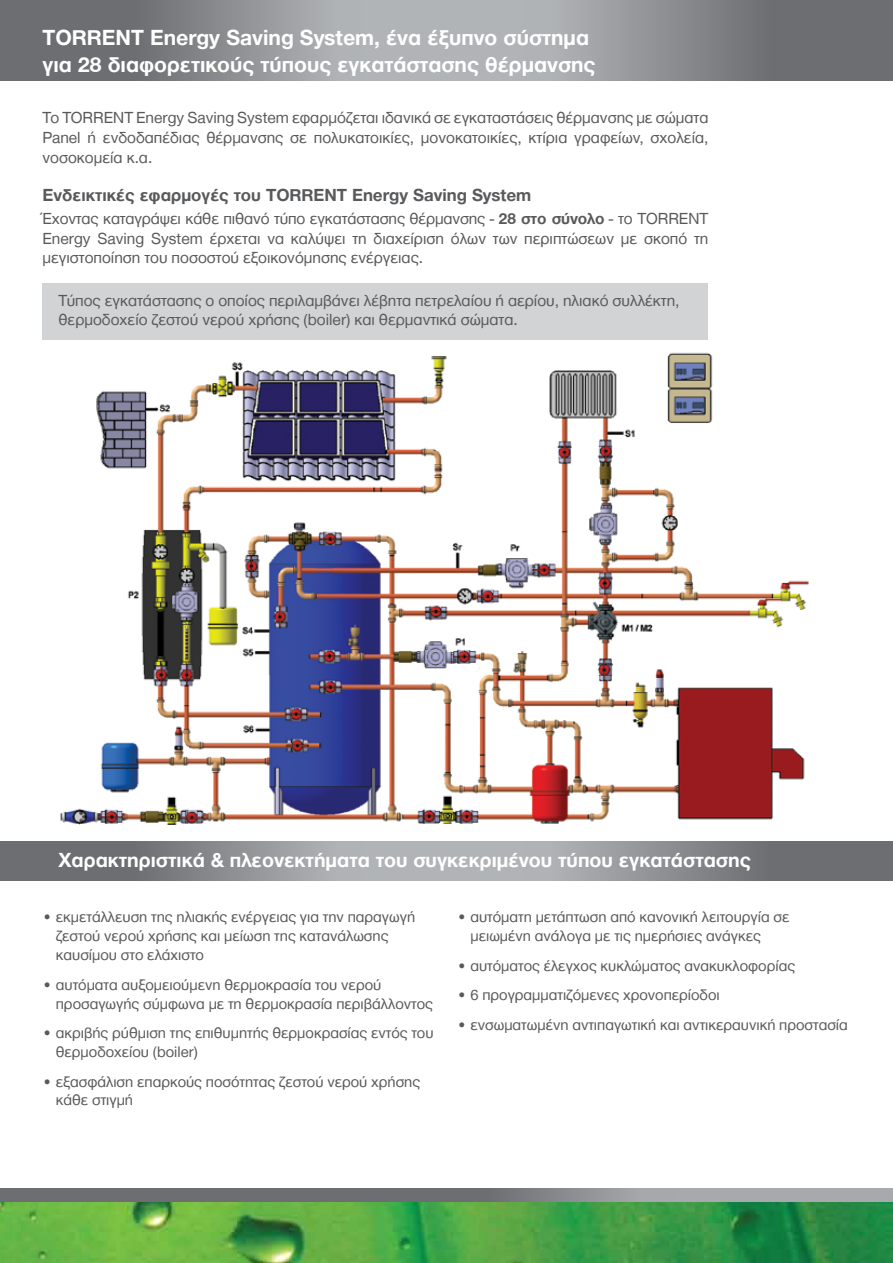
<style>
.page{position:relative;width:893px;height:1263px;background:#fff}
.page>*{position:absolute;margin:0;border:0;box-sizing:border-box;transform-origin:0 0}
.t1{font:700 22.5px/27px "Helvetica Neue Greek";color:#fff}
.t2{font:700 21px "Helvetica Neue Greek";color:#fff}
.t3{font:700 18px "Helvetica Neue Greek";color:#58595b}
.t4{font:16.5px/19.8px "Helvetica Neue Greek";color:#58595b;text-align:justify}
.t5{font:15.75px/18.9px "Helvetica Neue Greek";color:#58595b}
.s1{font-weight:700}
</style>
<div class="page">
<img style="left:0;top:1202px;width:893px;height:61px">
<div style="left:0;top:1188px;width:893px;height:14px;background:#a7a9ac"></div>
<div style="left:0;top:1188px;width:283px;height:14px;background:#6d6e71"></div>
<svg style="left:283px;top:1188px;width:334px;height:14px;background:#76777a"></svg>
<div style="left:2px;top:841px;width:891px;height:39px;background:#b1b4b6"></div>
<svg style="left:0;top:841px;width:309px;height:39px;background:#7d7e81"></svg>
<div style="left:522px;top:841px;width:371px;height:39px;background:linear-gradient(to right,#afb2b4,#5d5d61)"></div>
<hr style="left:0;top:0;width:1px;height:81px;background:#6d6e71">
<div style="left:3px;top:0;width:890px;height:81px;background:#b1b4b6"></div>
<svg style="left:1px;top:0;width:309px;height:81px;background:#7d7e81"></svg>
<div style="left:523px;top:0;width:370px;height:81px;background:linear-gradient(to right,#afb2b4,#5d5e61)"></div>
<img style="left:60px;top:352px;width:749px;height:473px">
<div style="left:43px;top:283px;width:665px;height:57px;background:#d1d3d4"></div>
<h1 class="t1" style="left:43px;top:24px;width:555px">TORRENT Energy Saving System, ένα έξυπνο σύστημα για 28 διαφορετικούς τύπους εγκατάστασης θέρμανσης</h1>
<p class="t4" style="left:43px;top:108px;width:667px">Το TORRENT Energy Saving System εφαρμόζεται ιδανικά σε εγκαταστάσεις θέρμανσης με σώματα Panel ή ενδοδαπέδιας θέρμανσης σε πολυκατοικίες, μονοκατοικίες, κτίρια γραφείων, σχολεία, νοσοκομεία κ.α.</p>
<p class="t3" style="left:43px;top:186px;width:490px">Eνδεικτικές εφαρμογές του TORRENT Energy Saving System</p>
<p class="t4" style="left:43px;top:208px;width:667px">Έχοντας καταγράψει κάθε πιθανό τύπο εγκατάστασης θέρμανσης - <span class="s1">28 στο σύνολο</span> - το TORRENT Energy Saving System έρχεται να καλύψει τη διαχείριση όλων των περιπτώσεων με σκοπό τη μεγιστοποίηση του ποσοστού εξοικονόμησης ενέργειας.</p>
<p class="t4" style="left:58px;top:290px;width:623px">Τύπος εγκατάστασης ο οποίος περιλαμβάνει λέβητα πετρελαίου ή αερίου, ηλιακό συλλέκτη, θερμοδοχείο ζεστού νερού χρήσης (boiler) και θερμαντικά σώματα.</p>
<h2 class="t2" style="left:58px;top:848px;width:694px">Χαρακτηριστικά &amp; πλεονεκτήματα του συγκεκριμένου τύπου εγκατάστασης</h2>
<p class="t5" style="left:56px;top:908px;width:361px;text-indent:-13px">• εκμετάλλευση της ηλιακής ενέργειας για την παραγωγή ζεστού νερού χρήσης και μείωση της κατανάλωσης καυσίμου στο ελάχιστο</p>
<p class="t5" style="left:56px;top:975px;width:379px;text-indent:-13px">• αυτόματα αυξομειούμενη θερμοκρασία του νερού προσαγωγής σύμφωνα με τη θερμοκρασία περιβάλλοντος</p>
<p class="t5" style="left:56px;top:1023px;width:379px;text-indent:-13px">• ακριβής ρύθμιση της επιθυμητής θερμοκρασίας εντός του θερμοδοχείου (boiler)</p>
<p class="t5" style="left:56px;top:1072px;width:366px;text-indent:-13px">• εξασφάλιση επαρκούς ποσότητας ζεστού νερού χρήσης κάθε στιγμή</p>
<p class="t5" style="left:470px;top:908px;width:321px;text-indent:-13px">• αυτόματη μετάπτωση από κανονική λειτουργία σε μειωμένη ανάλογα με τις ημερήσιες ανάγκες</p>
<p class="t5" style="left:457px;top:956px;width:339px">• αυτόματος έλεγχος κυκλώματος ανακυκλοφορίας</p>
<p class="t5" style="left:457px;top:986px;width:264px">• 6 προγραμματιζόμενες χρονοπερίοδοι</p>
<p class="t5" style="left:457px;top:1015px;width:392px">• ενσωματωμένη αντιπαγωτική και αντικεραυνική προστασία</p>
</div>
